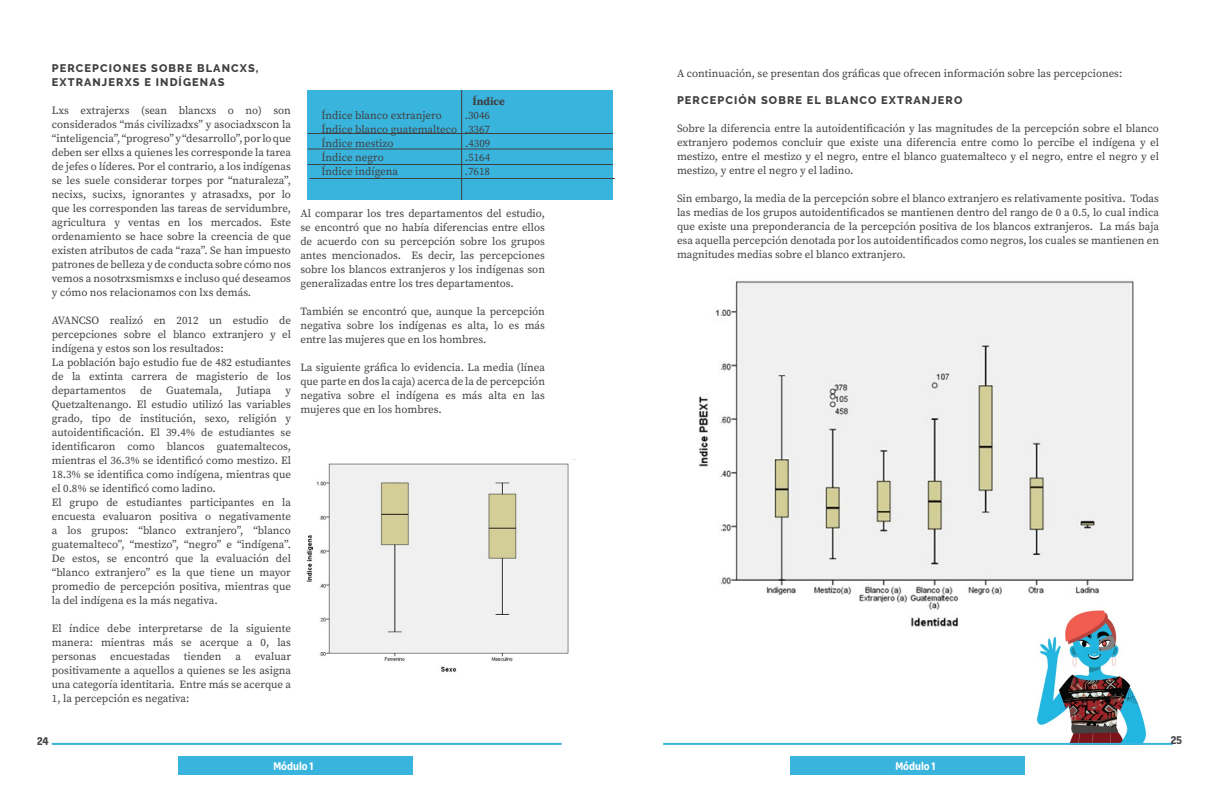
<style>
.page{position:relative;width:1224px;height:792px;background:#fff}
.page>*{position:absolute;margin:0;border:0;box-sizing:border-box;transform-origin:0 0}
.t1{font:600 12px "Omnes Cond";color:#fff}
.t2{font:600 12px "Omnes Cond";color:#414042}
.t3{font:11px/14px "Source Serif Pro";color:#414042;text-align:justify}
.t4{font:800 11px/14px "Raleway";letter-spacing:.1em;color:#414042}
.t5{font:700 11px "Source Serif Pro";color:#414042}
</style>
<div class="page">
<img style="left:306px;top:463px;width:263px;height:209px">
<img style="left:699px;top:280px;width:435px;height:347px">
<img style="left:1013px;top:607px;width:156px;height:136px">
<hr style="left:52px;top:743px;width:510px;height:2px;background:#39b4dd">
<hr style="left:663px;top:743px;width:510px;height:2px;background:#39b4dd">
<div style="left:179px;top:756px;width:234px;height:19px;background:#39b4dd"></div>
<div style="left:791px;top:756px;width:234px;height:19px;background:#39b4dd"></div>
<div style="left:308px;top:90px;width:305px;height:110px;background:#39b4dd"></div>
<hr style="left:308px;top:133px;width:305px;height:1px;background:#414042">
<hr style="left:308px;top:148px;width:305px;height:2px;background:#414042">
<hr style="left:308px;top:164px;width:305px;height:1px;background:#414042">
<hr style="left:461px;top:90px;width:1px;height:110px;background:#414042">
<hr style="left:309px;top:178px;width:306px;height:1px;background:#414042">
<p class="t4" style="left:52px;top:61px;width:208px">PERCEPCIONES SOBRE BLANCXS,<br>EXTRANJERXS E INDÍGENAS</p>
<p class="t3" style="left:52px;top:103px;width:241px">Lxs extrajerxs (sean blancxs o no) son considerados “más civilizadxs” y asociadxscon la “inteligencia”, “progreso” y “desarrollo”, por lo que deben ser ellxs a quienes les corresponde la tarea de jefes o líderes. Por el contrario, a los indígenas se les suele considerar torpes por “naturaleza”, necixs, sucixs, ignorantes y atrasadxs, por lo que les corresponden las tareas de servidumbre, agricultura y ventas en los mercados. Este ordenamiento se hace sobre la creencia de que existen atributos de cada “raza”. Se han impuesto patrones de belleza y de conducta sobre cómo nos vemos a nosotrxsmismxs e incluso qué deseamos y cómo nos relacionamos con lxs demás.</p>
<p class="t3" style="left:52px;top:313px;width:241px;text-align:left">AVANCSO realizó en 2012 un estudio de percepciones sobre el blanco extranjero y el indígena y estos son los resultados:<br>La población bajo estudio fue de 482 estudiantes de la extinta carrera de magisterio de los departamentos</p>
<p class="t3" style="left:140px;top:383px;width:13px">de</p>
<p class="t3" style="left:166px;top:383px;width:58px">Guatemala,</p>
<p class="t3" style="left:237px;top:383px;width:36px">Jutiapa</p>
<p class="t3" style="left:52px;top:383px;width:241px;text-align:left;text-indent:234px">y Quetzaltenango. El estudio utilizó las variables grado, tipo de institución, sexo, religión y autoidentificación. El 39.4% de estudiantes se identificaron como blancos guatemaltecos, mientras el 36.3% se identificó como mestizo. El 18.3% se identifica como indígena, mientras que el 0.8% se identificó como ladino.<br>El grupo de estudiantes participantes en la encuesta evaluaron positiva o negativamente a los grupos: “blanco extranjero”, “blanco guatemalteco”, “mestizo”, “negro” e “indígena”.<br>De estos, se encontró que la evaluación del “blanco extranjero” es la que tiene un mayor promedio de percepción positiva, mientras que la del indígena es la más negativa.</p>
<p class="t3" style="left:52px;top:621px;width:241px">El índice debe interpretarse de la siguiente manera: mientras más se acerque a 0, las personas</p>
<p class="t3" style="left:52px;top:649px;width:241px;text-indent:203px">evaluar positivamente a aquellos a quienes se les asigna una categoría identitaria. Entre más se acerque a 1, la percepción es negativa:</p>
<p class="t3" style="left:110px;top:649px;width:62px">encuestadas</p>
<p class="t3" style="left:184px;top:649px;width:39px">tienden</p>
<p class="t3" style="left:235px;top:649px;width:7px">a</p>
<p class="t5" style="left:472px;top:93px;width:34px">Índice</p>
<p class="t3" style="left:321px;top:108px;width:122px">Índice blanco extranjero</p>
<p class="t3" style="left:321px;top:108px;width:170px;text-indent:143px">.3046<br>Índice blanco guatemalteco .3367<br>Índice mestizo</p>
<p class="t3" style="left:465px;top:136px;width:27px">.4309</p>
<p class="t3" style="left:321px;top:150px;width:64px">Índice negro</p>
<p class="t3" style="left:465px;top:150px;width:27px">.5164</p>
<p class="t3" style="left:321px;top:164px;width:78px">Índice indígena</p>
<p class="t3" style="left:465px;top:164px;width:27px">.7618</p>
<p class="t3" style="left:300px;top:206px;width:246px">Al comparar los tres departamentos del estudio, se encontró que no había diferencias entre ellos de acuerdo con su percepción sobre los grupos antes mencionados. Es decir, las percepciones sobre los blancos extranjeros y los indígenas son generalizadas entre los tres departamentos.</p>
<p class="t3" style="left:300px;top:304px;width:246px">También se encontró que, aunque la percepción negativa sobre los indígenas es alta, lo es más entre las mujeres que en los hombres.</p>
<p class="t3" style="left:300px;top:360px;width:246px">La siguiente gráfica lo evidencia. La media (línea que parte en dos la caja) acerca de la de percepción negativa sobre el indígena es más alta en las mujeres que en los hombres.</p>
<p class="t3" style="left:677px;top:66px;width:447px">A continuación, se presentan dos gráficas que ofrecen información sobre las percepciones:</p>
<p class="t4" style="left:677px;top:93px;width:287px">PERCEPCIÓN SOBRE EL BLANCO EXTRANJERO</p>
<p class="t3" style="left:677px;top:121px;width:484px">Sobre la diferencia entre la autoidentificación y las magnitudes de la percepción sobre el blanco extranjero podemos concluir que existe una diferencia entre como lo percibe el indígena y el mestizo, entre el mestizo y el negro, entre el blanco guatemalteco y el negro, entre el negro y el mestizo, y entre el negro y el ladino.</p>
<p class="t3" style="left:677px;top:191px;width:484px">Sin embargo, la media de la percepción sobre el blanco extranjero es relativamente positiva. Todas las medias de los grupos autoidentificados se mantienen dentro del rango de 0 a 0.5, lo cual indica que existe una preponderancia de la percepción positiva de los blancos extranjeros. La más baja esa aquella percepción denotada por los autoidentificados como negros, los cuales se mantienen en magnitudes medias sobre el blanco extranjero.</p>
<p class="t2" style="left:37px;top:732px;width:13px">24</p>
<p class="t2" style="left:1171px;top:732px;width:13px">25</p>
<p class="t1" style="left:273px;top:758px;width:42px">Módulo 1</p>
<p class="t1" style="left:895px;top:758px;width:42px">Módulo 1</p>
</div>
